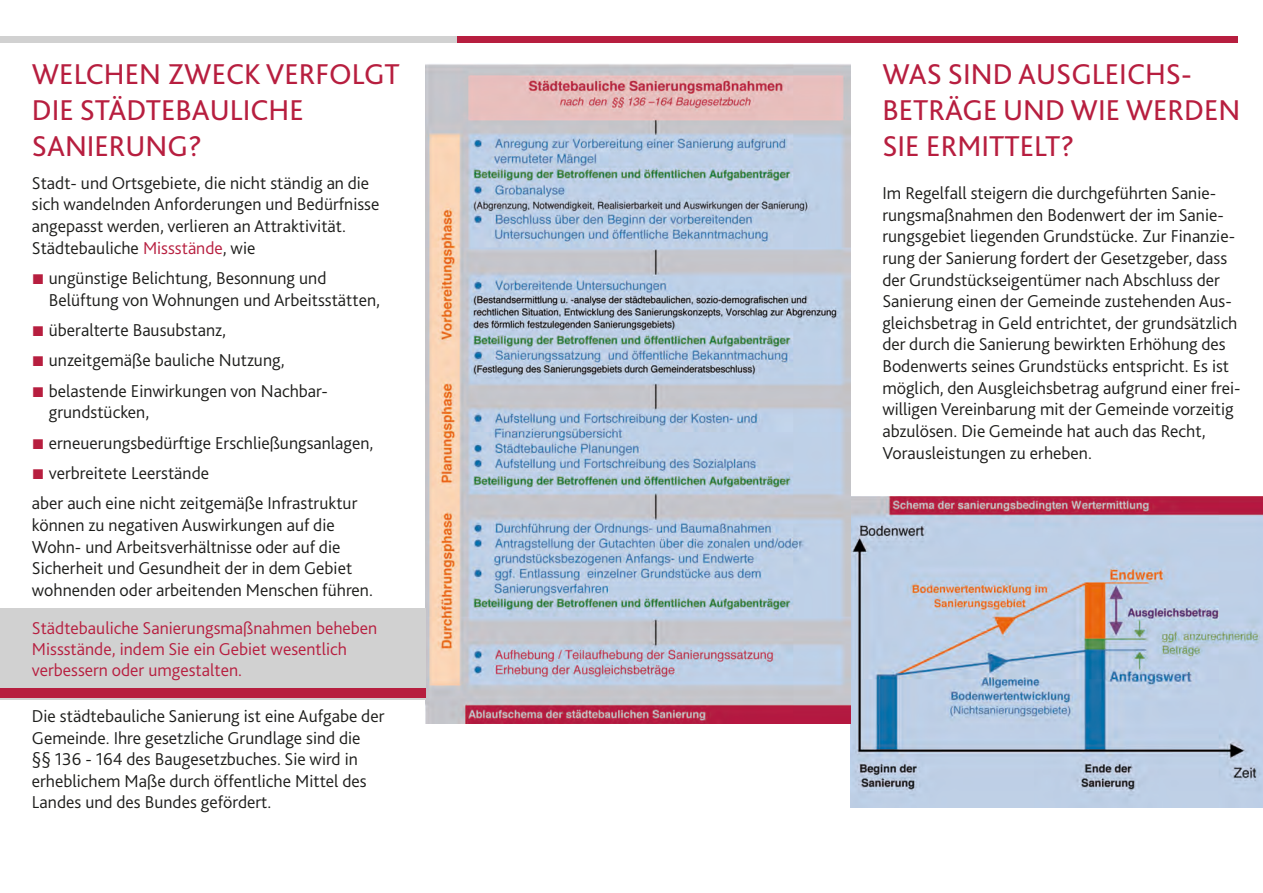
<style>
.page{position:relative;width:1263px;height:893px;background:#fff}
.page>*{position:absolute;margin:0;border:0;box-sizing:border-box;transform-origin:0 0}
.t1{font:30px/36px "Bliss 2";color:#b71e3f}
.t2{font:300 18px/21.6px "Bliss 2";color:#1d1d1b}
.t3{font:300 18px/21.3px "Bliss 2";color:#b71e3f}
.s1{color:#b71e3f}
.s2{font-family:"Arial";font-weight:400;font-size:21px;color:#b71e3f}
</style>
<div class="page">
<div style="left:0;top:36px;width:876px;height:7px;background:#d1d1d1"></div>
<div style="left:457px;top:36px;width:780px;height:7px;background:#b71e3f"></div>
<img style="left:850px;top:496px;width:413px;height:312px">
<img style="left:425px;top:64px;width:425px;height:659px">
<div style="left:0;top:608px;width:425px;height:91px;background:#d1d1d1"></div>
<div style="left:0;top:688px;width:425px;height:10px;background:#b71e3f"></div>
<p class="t1" style="left:32px;top:56px;width:369px">WELCHEN ZWECK VERFOLGT<br>DIE STÄDTEBAULICHE</p>
<p class="t1" style="left:32px;top:128px;width:172px">SANIERUNG?</p>
<p class="t2" style="left:32px;top:172px;width:349px">Stadt- und Ortsgebiete, die nicht ständig an die sich wandelnden Anforderungen und Bedürfnisse angepasst werden, verlieren an Attraktivität.</p>
<p class="t2" style="left:32px;top:236px;width:225px">Städtebauliche <span class="s1">Missstände</span>, wie</p>
<p class="t2" style="left:32px;top:267px;width:296px"><span class="s2">■</span> ungünstige Belichtung, Besonnung und</p>
<p class="t2" style="left:49px;top:288px;width:333px">Belüftung von Wohnungen und Arbeitsstätten,</p>
<p class="t2" style="left:32px;top:319px;width:196px"><span class="s2">■</span> überalterte Bausubstanz,</p>
<p class="t2" style="left:32px;top:349px;width:254px"><span class="s2">■</span> unzeitgemäße bauliche Nutzung,</p>
<p class="t2" style="left:32px;top:379px;width:297px"><span class="s2">■</span> belastende Einwirkungen von Nachbar-</p>
<p class="t2" style="left:49px;top:401px;width:102px">grundstücken,</p>
<p class="t2" style="left:32px;top:432px;width:343px"><span class="s2">■</span> erneuerungsbedürftige Erschließungsanlagen,</p>
<p class="t2" style="left:32px;top:462px;width:179px"><span class="s2">■</span> verbreitete Leerstände</p>
<p class="t2" style="left:32px;top:492px;width:327px">aber auch eine nicht zeitgemäße Infrastruktur können zu negativen Auswirkungen auf die</p>
<p class="t2" style="left:32px;top:535px;width:310px">Wohn- und Arbeitsverhältnisse oder auf die</p>
<p class="t2" style="left:32px;top:557px;width:322px">Sicherheit und Gesundheit der in dem Gebiet</p>
<p class="t2" style="left:32px;top:579px;width:342px">wohnenden oder arbeitenden Menschen führen.</p>
<p class="t3" style="left:32px;top:617px;width:347px">Städtebauliche Sanierungsmaßnahmen beheben<br>Missstände, indem Sie ein Gebiet wesentlich verbessern oder umgestalten.</p>
<p class="t2" style="left:32px;top:705px;width:354px">Die städtebauliche Sanierung ist eine Aufgabe der<br>Gemeinde. Ihre gesetzliche Grundlage sind die</p>
<p class="t2" style="left:32px;top:748px;width:336px">§§ 136 - 164 des Baugesetzbuches. Sie wird in erheblichem Maße durch öffentliche Mittel des<br>Landes und des Bundes gefördert.</p>
<p class="t1" style="left:882px;top:56px;width:359px">WAS SIND AUSGLEICHS-<br>BETRÄGE UND WIE WERDEN<br>SIE ERMITTELT?</p>
<p class="t2" style="left:882px;top:182px;width:360px">Im Regelfall steigern die durchgeführten Sanie&shy;rungsmaßnahmen den Bodenwert der im Sanie&shy;rungsgebiet liegenden Grundstücke. Zur Finanzie&shy;rung der Sanierung fordert der Gesetzgeber, dass der Grundstückseigentümer nach Abschluss der Sanierung einen der Gemeinde zustehenden Aus&shy;gleichsbetrag in Geld entrichtet, der grundsätzlich der durch die Sanierung bewirkten Erhöhung des Bodenwerts seines Grundstücks entspricht. Es ist möglich, den Ausgleichsbetrag aufgrund einer frei&shy;willigen Vereinbarung mit der Gemeinde vorzeitig abzulösen. Die Gemeinde hat auch das Recht, Vorausleistungen zu erheben.</p>
</div>
